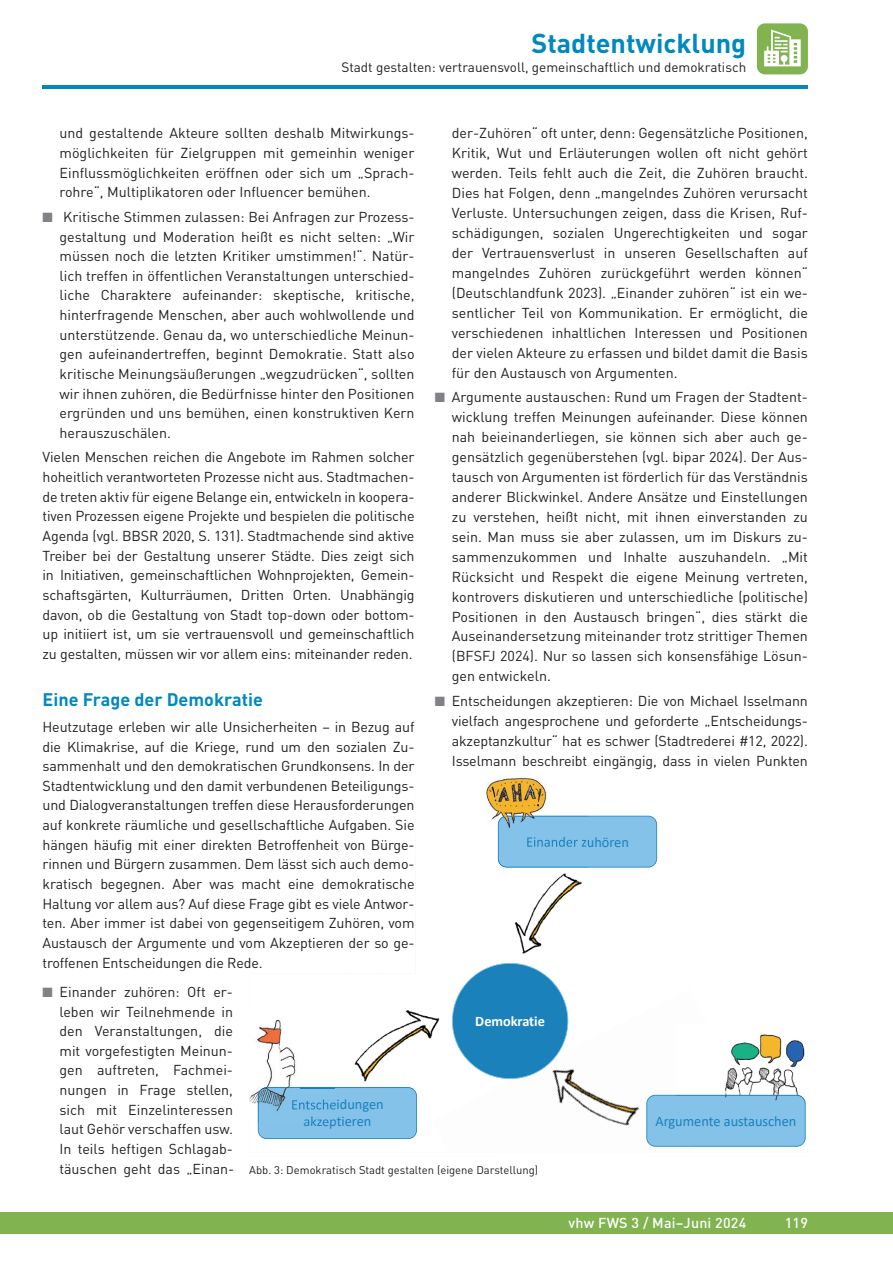
<style>
.page{position:relative;width:893px;height:1263px;background:#fff}
.page>*{position:absolute;margin:0;border:0;box-sizing:border-box;transform-origin:0 0}
.t1{font:700 27px "DIN Pro";color:#0088bf}
.t2{font:700 18px "DIN Pro";color:#0088bf}
.t3{font:14.55px/16.8px "Calibri";color:#1b81bb;text-align:center}
.t4{font:700 14.55px "Calibri";letter-spacing:-.005em;color:#fff}
.t5{font:14.25px/19.6px "DIN Pro";color:#231f20;text-align:justify}
.t6{font:500 14.25px "DIN Pro";letter-spacing:.015em;color:#fff}
.t7{font:13.5px "DIN Pro";color:#231f20}
.t8{font:11.25px "DIN Pro";color:#231f20}
.s1{color:#808285}
</style>
<div class="page">
<div style="left:0;top:1212px;width:893px;height:21px;background:#81b450"></div>
<hr style="left:43px;top:86px;width:765px;height:3px;background:#0088bf">
<div style="left:757px;top:23px;width:51px;height:51px;background:#81b450;border-radius:8px"></div>
<svg style="left:764px;top:30px;width:37px;height:36px"></svg>
<img style="left:555px;top:1069px;width:85px;height:57px">
<div style="left:258px;top:1089px;width:159px;height:50px;background:#84c2ea"></div>
<div style="left:589px;top:816px;width:68px;height:51px;background:#84c2ea"></div>
<svg style="left:646px;top:1095px;width:160px;height:52px;background:#83c1e8"></svg>
<img style="left:486px;top:777px;width:103px;height:83px">
<img style="left:498px;top:816px;width:91px;height:5px">
<img style="left:742px;top:1034px;width:64px;height:68px">
<img style="left:675px;top:1043px;width:67px;height:52px">
<img style="left:675px;top:1095px;width:130px;height:7px">
<img style="left:249px;top:1020px;width:47px;height:102px">
<img style="left:301px;top:1089px;width:33px;height:33px">
<img style="left:258px;top:1087px;width:43px;height:35px">
<img style="left:292px;top:1099px;width:42px;height:13px">
<img style="left:304px;top:1116px;width:30px;height:6px">
<svg style="left:452px;top:963px;width:116px;height:116px"></svg>
<img style="left:354px;top:1010px;width:86px;height:72px">
<img style="left:334px;top:1087px;width:80px;height:2px">
<img style="left:301px;top:1087px;width:33px;height:2px">
<img style="left:504px;top:867px;width:85px;height:87px">
<div style="left:498px;top:821px;width:91px;height:46px;background:#84c2ea"></div>
<img style="left:527px;top:837px;width:62px;height:10px">
<h1 class="t1" style="left:531px;top:25px;width:216px">Stadtentwicklung</h1>
<p class="t7" style="left:342px;top:58px;width:406px">Stadt gestalten: vertrauensvoll, gemeinschaftlich und demokratisch</p>
<p class="t5" style="left:452px;top:123px;width:358px">der-Zuhören“ oft unter, denn: Gegensätzliche Positionen, Kritik, Wut und Erläuterungen wollen oft nicht gehört werden. Teils fehlt auch die Zeit, die Zuhören braucht.<br>Dies hat Folgen, denn „mangelndes Zuhören verursacht Verluste. Untersuchungen zeigen, dass die Krisen, Ruf&shy;schädigungen, sozialen Ungerechtigkeiten und sogar der Vertrauensverlust in unseren Gesellschaften auf mangelndes Zuhören zurückgeführt werden können“ (Deutschlandfunk 2023). „Einander zuhören“ ist ein we&shy;sentlicher Teil von Kommunikation. Er ermöglicht, die verschiedenen inhaltlichen Interessen und Positionen der vielen Akteure zu erfassen und bildet damit die Basis für den Austausch von Argumenten.</p>
<p class="t5" style="left:452px;top:387px;width:358px;text-indent:-17px"><span class="s1">■</span> Argumente austauschen: Rund um Fragen der Stadtent&shy;wicklung treffen Meinungen aufeinander. Diese können nah beieinanderliegen, sie können sich aber auch ge&shy;gensätzlich gegenüberstehen (vgl. bipar 2024). Der Aus&shy;tausch von Argumenten ist förderlich für das Verständnis anderer Blickwinkel. Andere Ansätze und Einstellungen zu verstehen, heißt nicht, mit ihnen einverstanden zu sein. Man muss sie aber zulassen, um im Diskurs zu&shy;sammenzukommen und Inhalte auszuhandeln. „Mit Rücksicht und Respekt die eigene Meinung vertreten, kontrovers diskutieren und unterschiedliche (politische)<br>Positionen in den Austausch bringen“, dies stärkt die Auseinandersetzung miteinander trotz strittiger Themen (BFSFJ 2024). Nur so lassen sich konsensfähige Lösun&shy;gen entwickeln.</p>
<p class="t5" style="left:452px;top:690px;width:358px;text-indent:-17px"><span class="s1">■</span> Entscheidungen akzeptieren: Die von Michael Isselmann vielfach angesprochene und geforderte „Entscheidungs&shy;akzeptanzkultur“ hat es schwer (Stadtrederei #12, 2022).<br>Isselmann beschreibt eingängig, dass in vielen Punkten</p>
<p class="t5" style="left:60px;top:123px;width:357px">und gestaltende Akteure sollten deshalb Mitwirkungs&shy;möglichkeiten für Zielgruppen mit gemeinhin weniger Einflussmöglichkeiten eröffnen oder sich um „Sprach&shy;rohre“, Multiplikatoren oder Influencer bemühen.</p>
<p class="t5" style="left:60px;top:206px;width:357px;text-indent:-17px"><span class="s1">■</span> Kritische Stimmen zulassen: Bei Anfragen zur Prozess&shy;gestaltung und Moderation heißt es nicht selten: „Wir müssen noch die letzten Kritiker umstimmen!“. Natür&shy;lich treffen in öffentlichen Veranstaltungen unterschied&shy;liche Charaktere aufeinander: skeptische, kritische, hinterfragende Menschen, aber auch wohlwollende und unterstützende. Genau da, wo unterschiedliche Meinun&shy;gen aufeinandertreffen, beginnt Demokratie. Statt also kritische Meinungsäußerungen „wegzudrücken“, sollten wir ihnen zuhören, die Bedürfnisse hinter den Positionen ergründen und uns bemühen, einen konstruktiven Kern herauszuschälen.</p>
<p class="t5" style="left:43px;top:447px;width:374px">Vielen Menschen reichen die Angebote im Rahmen solcher hoheitlich verantworteten Prozesse nicht aus. Stadtmachen&shy;de treten aktiv für eigene Belange ein, entwickeln in koopera&shy;tiven Prozessen eigene Projekte und bespielen die politische Agenda (vgl. BBSR 2020, S. 131). Stadtmachende sind aktive Treiber bei der Gestaltung unserer Städte. Dies zeigt sich in Initiativen, gemeinschaftlichen Wohnprojekten, Gemein&shy;schaftsgärten, Kulturräumen, Dritten Orten. Unabhängig davon, ob die Gestaltung von Stadt top-down oder bottom&shy;up initiiert ist, um sie vertrauensvoll und gemeinschaftlich zu gestalten, müssen wir vor allem eins: miteinander reden.</p>
<p class="t2" style="left:43px;top:687px;width:222px">Eine Frage der Demokratie</p>
<p class="t5" style="left:43px;top:716px;width:374px">Heutzutage erleben wir alle Unsicherheiten – in Bezug auf die Klimakrise, auf die Kriege, rund um den sozialen Zu&shy;sammenhalt und den demokratischen Grundkonsens. In der Stadtentwicklung und den damit verbundenen Beteiligungs&shy;und Dialogveranstaltungen treffen diese Herausforderungen auf konkrete räumliche und gesellschaftliche Aufgaben. Sie hängen häufig mit einer direkten Betroffenheit von Bürge&shy;rinnen und Bürgern zusammen. Dem lässt sich auch demo&shy;kratisch begegnen. Aber was macht eine demokratische Haltung vor allem aus? Auf diese Frage gibt es viele Antwor&shy;ten. Aber immer ist dabei von gegenseitigem Zuhören, vom Austausch der Argumente und vom Akzeptieren der so ge&shy;troffenen Entscheidungen die Rede.</p>
<p class="t5" style="left:60px;top:981px;width:176px;text-indent:-17px"><span class="s1">■</span> Einander zuhören: Oft er&shy;leben wir Teilnehmende in den Veranstaltungen, die mit vorgefestigten Meinun&shy;gen auftreten, Fachmei&shy;nungen in Frage stellen, sich mit Einzelinteressen laut Gehör verschaffen usw.<br>In teils heftigen Schlagab&shy;täuschen geht das „Einan-</p>
<p class="t4" style="left:475px;top:1011px;width:71px">Demokratie</p>
<p class="t3" style="left:291px;top:1096px;width:94px">Entscheidungen akzeptieren</p>
<p class="t3" style="left:655px;top:1112px;width:142px">Argumente austauschen</p>
<p class="t8" style="left:249px;top:1162px;width:291px">Abb. 3: Demokratisch Stadt gestalten (eigene Darstellung)</p>
<p class="t6" style="left:568px;top:1213px;width:179px">vhw FWS 3 / Mai–Juni 2024</p>
<p class="t6" style="left:785px;top:1213px;width:25px">119</p>
</div>
